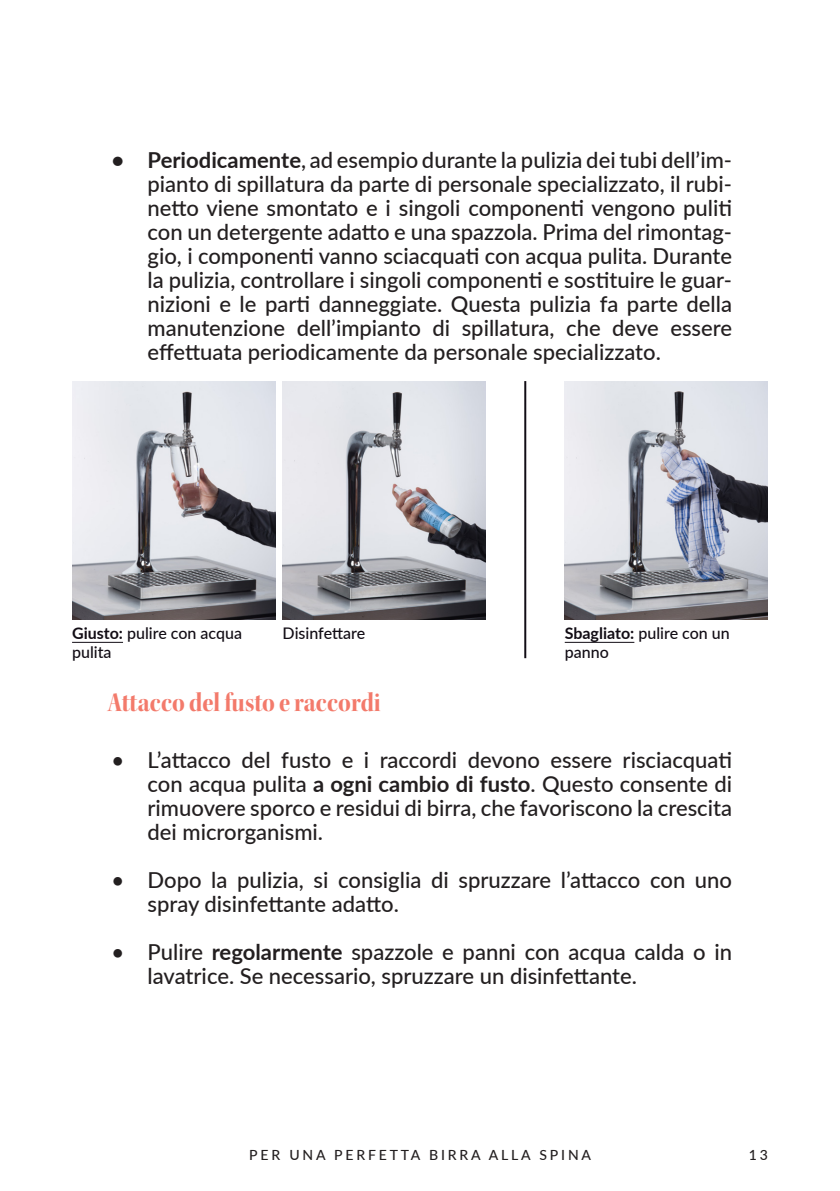
<style>
.page{position:relative;width:840px;height:1191px;background:#fff}
.page>*{position:absolute;margin:0;border:0;box-sizing:border-box;transform-origin:0 0}
.Unterabschnitt{font:28px "Kepler Std Bold Scn Disp";letter-spacing:.005em;color:#f37a6b}
.t1{font:500 22px/24px "Lato";color:#231f20;text-align:justify}
.Beschriftungstext{font:500 16px/19.2px "Lato";color:#120d15}
.t2{font:500 14px "Lato";letter-spacing:.2em;color:#231f20}
.s1{font-weight:700}
</style>
<div class="page">
<img style="left:282px;top:381px;width:203px;height:239px">
<img style="left:72px;top:381px;width:203px;height:239px">
<img style="left:564px;top:381px;width:203px;height:239px">
<hr style="left:72px;top:642px;width:51px;height:1px;background:#120d15">
<hr style="left:564px;top:642px;width:70px;height:1px;background:#120d15">
<svg style="left:524px;top:381px;width:2px;height:277px"></svg>
<p class="t1" style="left:147px;top:147px;width:585px;text-indent:-36px"><span class="s1">• Periodicamente</span>, ad esempio durante la pulizia dei tubi dell’im&shy;pianto di spillatura da parte di personale specializzato, il rubi&shy;netto viene smontato e i singoli componenti vengono puliti con un detergente adatto e una spazzola. Prima del rimontag&shy;gio, i componenti vanno sciacquati con acqua pulita. Durante la pulizia, controllare i singoli componenti e sostituire le guar&shy;nizioni e le parti danneggiate. Questa pulizia fa parte della manutenzione dell’impianto di spillatura, che deve essere effettuata periodicamente da personale specializzato.</p>
<p class="Beschriftungstext" style="left:72px;top:622px;width:171px"><span class="s1">Giusto:</span> pulire con acqua pulita</p>
<p class="Beschriftungstext" style="left:564px;top:622px;width:166px"><span class="s1">Sbagliato:</span> pulire con un panno</p>
<p class="Beschriftungstext" style="left:282px;top:622px;width:84px">Disinfettare</p>
<p class="Unterabschnitt" style="left:108px;top:687px;width:274px">Attacco del fusto e raccordi</p>
<p class="t1" style="left:147px;top:747px;width:585px;text-indent:-36px">• L’attacco del fusto e i raccordi devono essere risciacquati con acqua pulita <span class="s1">a ogni cambio di fusto</span>. Questo consente di rimuovere sporco e residui di birra, che favoriscono la crescita dei microrganismi.</p>
<p class="t1" style="left:147px;top:867px;width:585px;text-indent:-36px">• Dopo la pulizia, si consiglia di spruzzare l’attacco con uno spray disinfettante adatto.</p>
<p class="t1" style="left:147px;top:939px;width:585px;text-indent:-36px">• Pulire <span class="s1">regolarmente</span> spazzole e panni con acqua calda o in lavatrice. Se necessario, spruzzare un disinfettante.</p>
<p class="t2" style="left:249px;top:1144px;width:343px">PER UNA PERFETTA BIRRA ALLA SPINA</p>
<p class="t2" style="left:748px;top:1144px;width:21px">13</p>
</div>
